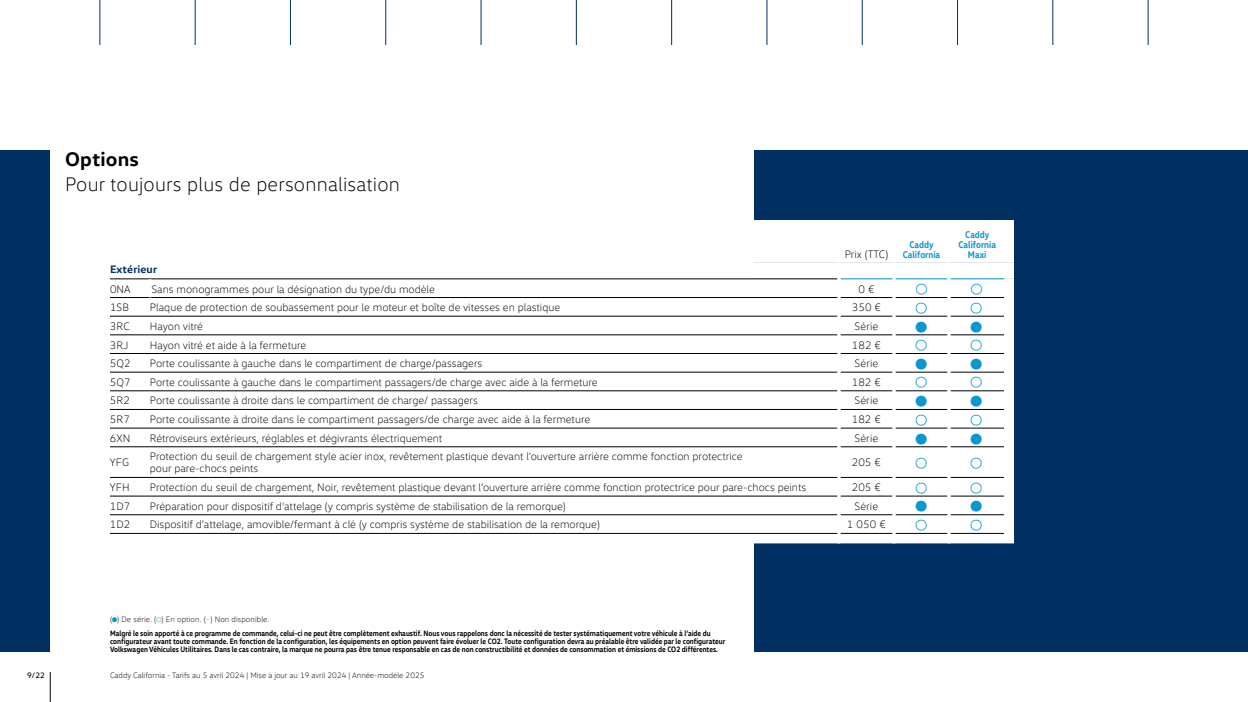
<style>
.page{position:relative;width:1248px;height:702px;background:#fff}
.page>*{position:absolute;margin:0;border:0;box-sizing:border-box;transform-origin:0 0}
.t1{font:300 20px "VW Head";letter-spacing:.01em;color:#000}
.t2{font:700 20px "VW Head";letter-spacing:.01em;color:#000}
.t3{font:300 11px/12px "VW Head";color:#000}
.t4{font:700 11px "VW Head";letter-spacing:.01em;color:#003061}
.t5{font:700 10px/10px "VW Head";color:#0798d1;text-align:center;scale:.85 1}
.t6{font:700 8px/14px "VW Head";color:#000;scale:.85 1}
.t7{font:300 8px "VW Head";color:#000}
.t8{font:8px "VW Head";color:#000}
.s1{font-weight:300}
.s2{font-weight:300;color:#0798d1}
</style>
<div class="page">
<hr style="left:50px;top:672px;width:1px;height:30px;background:#000">
<div style="left:0;top:150px;width:50px;height:502px;background:#003061"></div>
<div style="left:754px;top:150px;width:494px;height:502px;background:#003061"></div>
<svg style="left:110px;top:220px;width:904px;height:323px"></svg>
<svg style="left:838px;top:220px;width:2px;height:10px"></svg>
<hr style="left:838px;top:230px;width:2px;height:33px;background:#fff">
<hr style="left:892px;top:220px;width:4px;height:10px;background:#fff">
<svg style="left:948px;top:220px;width:2px;height:10px"></svg>
<hr style="left:892px;top:230px;width:4px;height:33px;background:#fff">
<hr style="left:110px;top:447px;width:40px;height:1px;background:#000">
<hr style="left:150px;top:447px;width:688px;height:1px;background:#000">
<hr style="left:840px;top:447px;width:52px;height:1px;background:#000">
<hr style="left:896px;top:447px;width:52px;height:1px;background:#000">
<hr style="left:950px;top:447px;width:54px;height:1px;background:#000">
<hr style="left:110px;top:477px;width:40px;height:1px;background:#000">
<hr style="left:150px;top:477px;width:688px;height:1px;background:#000">
<hr style="left:840px;top:477px;width:52px;height:1px;background:#000">
<hr style="left:896px;top:477px;width:52px;height:1px;background:#000">
<hr style="left:950px;top:477px;width:54px;height:1px;background:#000">
<hr style="left:110px;top:496px;width:40px;height:1px;background:#000">
<hr style="left:150px;top:496px;width:688px;height:1px;background:#000">
<hr style="left:840px;top:496px;width:52px;height:1px;background:#000">
<hr style="left:896px;top:496px;width:52px;height:1px;background:#000">
<hr style="left:950px;top:496px;width:54px;height:1px;background:#000">
<hr style="left:110px;top:515px;width:40px;height:1px;background:#000">
<hr style="left:150px;top:515px;width:688px;height:1px;background:#000">
<hr style="left:840px;top:515px;width:52px;height:1px;background:#000">
<hr style="left:896px;top:515px;width:52px;height:1px;background:#000">
<hr style="left:950px;top:515px;width:54px;height:1px;background:#000">
<hr style="left:110px;top:533px;width:40px;height:1px;background:#000">
<hr style="left:150px;top:533px;width:688px;height:1px;background:#000">
<hr style="left:840px;top:533px;width:52px;height:1px;background:#000">
<hr style="left:896px;top:533px;width:52px;height:1px;background:#000">
<hr style="left:950px;top:533px;width:54px;height:1px;background:#000">
<hr style="left:948px;top:230px;width:2px;height:33px;background:#fff">
<hr style="left:838px;top:447px;width:2px;height:30px;background:#fff">
<hr style="left:892px;top:447px;width:4px;height:30px;background:#fff">
<hr style="left:948px;top:447px;width:2px;height:30px;background:#fff">
<hr style="left:892px;top:477px;width:4px;height:19px;background:#fff">
<hr style="left:892px;top:496px;width:4px;height:19px;background:#fff">
<hr style="left:892px;top:515px;width:4px;height:18px;background:#fff">
<svg style="left:838px;top:477px;width:2px;height:66px"></svg>
<hr style="left:892px;top:533px;width:4px;height:10px;background:#fff">
<svg style="left:948px;top:477px;width:2px;height:66px"></svg>
<hr style="left:100px;top:0;width:1px;height:45px;background:#003061">
<hr style="left:195px;top:0;width:1px;height:45px;background:#003061">
<hr style="left:290px;top:0;width:1px;height:45px;background:#003061">
<hr style="left:386px;top:0;width:1px;height:45px;background:#003061">
<hr style="left:481px;top:0;width:1px;height:45px;background:#003061">
<hr style="left:576px;top:0;width:1px;height:45px;background:#003061">
<hr style="left:671px;top:0;width:1px;height:45px;background:#003061">
<hr style="left:767px;top:0;width:1px;height:45px;background:#003061">
<hr style="left:957px;top:0;width:1px;height:45px;background:#003061">
<hr style="left:862px;top:0;width:1px;height:45px;background:#003061">
<hr style="left:1053px;top:0;width:1px;height:45px;background:#003061">
<hr style="left:1148px;top:0;width:1px;height:45px;background:#003061">
<svg style="left:110px;top:263px;width:904px;height:184px"></svg>
<svg style="left:916px;top:458px;width:11px;height:11px"></svg>
<svg style="left:971px;top:458px;width:11px;height:11px"></svg>
<svg style="left:916px;top:482px;width:11px;height:11px"></svg>
<svg style="left:971px;top:482px;width:11px;height:11px"></svg>
<svg style="left:916px;top:501px;width:11px;height:11px"></svg>
<svg style="left:971px;top:501px;width:11px;height:11px"></svg>
<svg style="left:916px;top:520px;width:11px;height:11px"></svg>
<svg style="left:971px;top:520px;width:11px;height:11px"></svg>
<h1 class="t2" style="left:65px;top:146px;width:75px">Options</h1>
<h1 class="t1" style="left:65px;top:172px;width:336px">Pour toujours plus de personnalisation</h1>
<p class="t3" style="left:845px;top:248px;width:45px">Prix (TTC)</p>
<p class="t5" style="left:903px;top:239px;width:46px">Caddy<br>California</p>
<p class="t5" style="left:958px;top:229px;width:46px">Caddy<br>California<br>Maxi</p>
<p class="t4" style="left:110px;top:262px;width:49px">Extérieur</p>
<p class="t3" style="left:110px;top:283px;width:22px">0NA</p>
<p class="t3" style="left:152px;top:283px;width:285px">Sans monogrammes pour la désignation du type/du modèle</p>
<p class="t3" style="left:858px;top:283px;width:18px">0 €</p>
<p class="t3" style="left:110px;top:301px;width:21px">1SB</p>
<p class="t3" style="left:150px;top:301px;width:412px">Plaque de protection de soubassement pour le moteur et boîte de vitesses en plastique</p>
<p class="t3" style="left:852px;top:301px;width:31px">350 €</p>
<p class="t3" style="left:110px;top:320px;width:21px">3RC</p>
<p class="t3" style="left:150px;top:320px;width:55px">Hayon vitré</p>
<p class="t3" style="left:855px;top:320px;width:25px">Série</p>
<p class="t3" style="left:110px;top:339px;width:20px">3RJ</p>
<p class="t3" style="left:150px;top:339px;width:158px">Hayon vitré et aide à la fermeture</p>
<p class="t3" style="left:852px;top:339px;width:31px">182 €</p>
<p class="t3" style="left:110px;top:357px;width:22px">5Q2</p>
<p class="t3" style="left:150px;top:357px;width:334px">Porte coulissante à gauche dans le compartiment de charge/passagers</p>
<p class="t3" style="left:855px;top:357px;width:25px">Série</p>
<p class="t3" style="left:110px;top:376px;width:22px">5Q7</p>
<p class="t3" style="left:150px;top:376px;width:449px">Porte coulissante à gauche dans le compartiment passagers/de charge avec aide à la fermeture</p>
<p class="t3" style="left:852px;top:376px;width:31px">182 €</p>
<p class="t3" style="left:110px;top:395px;width:21px">5R2</p>
<p class="t3" style="left:150px;top:395px;width:330px">Porte coulissante à droite dans le compartiment de charge/ passagers</p>
<p class="t3" style="left:855px;top:395px;width:25px">Série</p>
<p class="t3" style="left:110px;top:413px;width:21px">5R7</p>
<p class="t3" style="left:150px;top:413px;width:442px">Porte coulissante à droite dans le compartiment passagers/de charge avec aide à la fermeture</p>
<p class="t3" style="left:852px;top:413px;width:31px">182 €</p>
<p class="t3" style="left:110px;top:432px;width:22px">6XN</p>
<p class="t3" style="left:150px;top:432px;width:294px">Rétroviseurs extérieurs, réglables et dégivrants électriquement</p>
<p class="t3" style="left:855px;top:432px;width:25px">Série</p>
<p class="t3" style="left:110px;top:457px;width:21px">YFG</p>
<p class="t3" style="left:150px;top:451px;width:594px">Protection du seuil de chargement style acier inox, revêtement plastique devant l’ouverture arrière comme fonction protectrice pour pare-chocs peints</p>
<p class="t3" style="left:852px;top:457px;width:31px">205 €</p>
<p class="t3" style="left:110px;top:481px;width:21px">YFH</p>
<p class="t3" style="left:150px;top:481px;width:658px">Protection du seuil de chargement, Noir, revêtement plastique devant l’ouverture arrière comme fonction protectrice pour pare-chocs peints</p>
<p class="t3" style="left:852px;top:481px;width:31px">205 €</p>
<p class="t3" style="left:110px;top:500px;width:22px">1D7</p>
<p class="t3" style="left:150px;top:500px;width:418px">Préparation pour dispositif d'attelage (y compris système de stabilisation de la remorque)</p>
<p class="t3" style="left:855px;top:500px;width:25px">Série</p>
<p class="t3" style="left:110px;top:519px;width:22px">1D2</p>
<p class="t3" style="left:150px;top:519px;width:452px">Dispositif d’attelage, amovible/fermant à clé (y compris système de stabilisation de la remorque)</p>
<p class="t3" style="left:847px;top:519px;width:40px">1 050 €</p>
<p class="t6" style="left:110px;top:612px;width:708px"><span class="s1">( ) De série. ( ) En option. (</span><span class="s2">–</span><span class="s1">) Non disponible.<br></span>Malgré le soin apporté à ce programme de commande, celui-ci ne peut être complètement exhaustif. Nous vous rappelons donc la nécessité de tester systématiquement votre véhicule à l’aide du</p>
<p class="t6" style="left:110px;top:637px;width:725px;line-height:8px">configurateur avant toute commande. En fonction de la configuration, les équipements en option peuvent faire évoluer le CO2. Toute configuration devra au préalable être validée par le configurateur<br>Volkswagen Véhicules Utilitaires. Dans le cas contraire, la marque ne pourra pas être tenue responsable en cas de non constructibilité et données de consommation et émissions de CO2 différentes.</p>
<p class="t8" style="left:27px;top:671px;width:19px">9/22</p>
<p class="t7" style="left:110px;top:671px;width:316px">Caddy California - Tarifs au 5 avril 2024 | Mise à jour au 19 avril 2024 | Année-modèle 2025</p>
</div>
